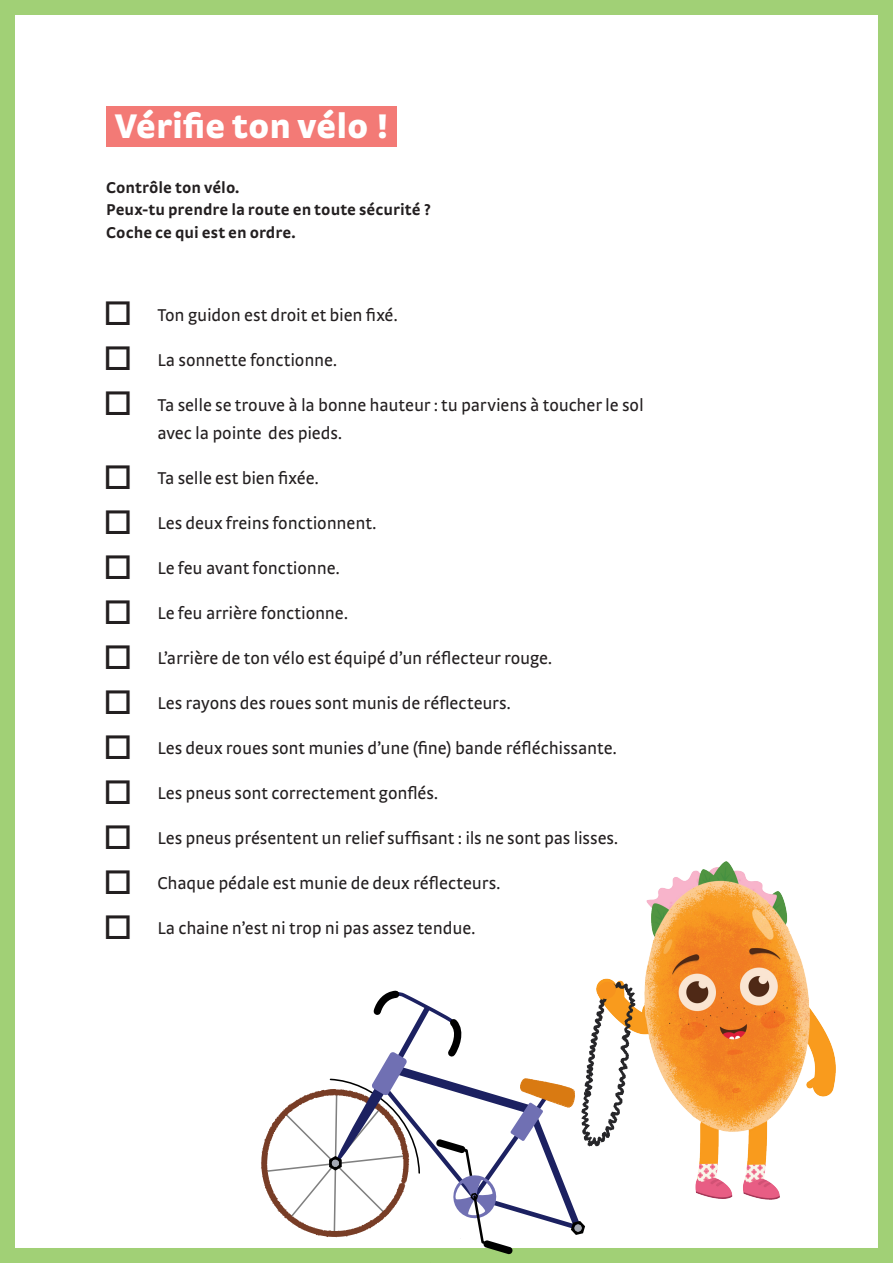
<style>
.page{position:relative;width:893px;height:1263px;background:#fff}
.page>*{position:absolute;margin:0;border:0;box-sizing:border-box;transform-origin:0 0}
.Titel{font:900 36px "Strada Pro";letter-spacing:-.005em;color:#fff}
.t1{font:18px/28.5px "Strada Pro";letter-spacing:-.01em;color:#231f20}
.Titel_3b{font:700 16.5px "Strada Pro";color:#231f20}
.s1{font-size:36px}
</style>
<div class="page">
<img style="left:602px;top:862px;width:233px;height:337px">
<div style="left:0;top:0;width:893px;height:1263px;border:15px solid #a1d076"></div>
<div style="left:106px;top:106px;width:291px;height:41px;background:#f37a76"></div>
<svg style="left:261px;top:980px;width:374px;height:274px"></svg>
<p class="Titel" style="left:115px;top:100px;width:275px">Vérifie ton vélo !</p>
<p class="Titel_3b" style="left:106px;top:176px;width:135px">Contrôle ton vélo.</p>
<p class="Titel_3b" style="left:106px;top:198px;width:326px">Peux-tu prendre la route en toute sécurité ?</p>
<p class="Titel_3b" style="left:106px;top:221px;width:191px">Coche ce qui est en ordre.</p>
<p class="t1" style="left:106px;top:300px;width:293px"><span class="s1">□</span> Ton guidon est droit et bien fixé.</p>
<p class="t1" style="left:106px;top:345px;width:232px"><span class="s1">□</span> La sonnette fonctionne.</p>
<p class="t1" style="left:157px;top:390px;width:488px;text-indent:-51px"><span class="s1">□</span> Ta selle se trouve à la bonne hauteur : tu parviens à toucher le sol avec la pointe des pieds.</p>
<p class="t1" style="left:106px;top:463px;width:214px"><span class="s1">□</span> Ta selle est bien fixée.</p>
<p class="t1" style="left:106px;top:508px;width:272px"><span class="s1">□</span> Les deux freins fonctionnent.</p>
<p class="t1" style="left:106px;top:553px;width:235px"><span class="s1">□</span> Le feu avant fonctionne.</p>
<p class="t1" style="left:106px;top:598px;width:243px"><span class="s1">□</span> Le feu arrière fonctionne.</p>
<p class="t1" style="left:106px;top:643px;width:447px"><span class="s1">□</span> L’arrière de ton vélo est équipé d’un réflecteur rouge.</p>
<p class="t1" style="left:106px;top:688px;width:406px"><span class="s1">□</span> Les rayons des roues sont munis de réflecteurs.</p>
<p class="t1" style="left:106px;top:733px;width:512px"><span class="s1">□</span> Les deux roues sont munies d’une (fine) bande réfléchissante.</p>
<p class="t1" style="left:106px;top:778px;width:333px"><span class="s1">□</span> Les pneus sont correctement gonflés.</p>
<p class="t1" style="left:106px;top:823px;width:513px"><span class="s1">□</span> Les pneus présentent un relief suffisant : ils ne sont pas lisses.</p>
<p class="t1" style="left:106px;top:868px;width:395px"><span class="s1">□</span> Chaque pédale est munie de deux réflecteurs.</p>
<p class="t1" style="left:106px;top:913px;width:371px"><span class="s1">□</span> La chaine n’est ni trop ni pas assez tendue.</p>
</div>
